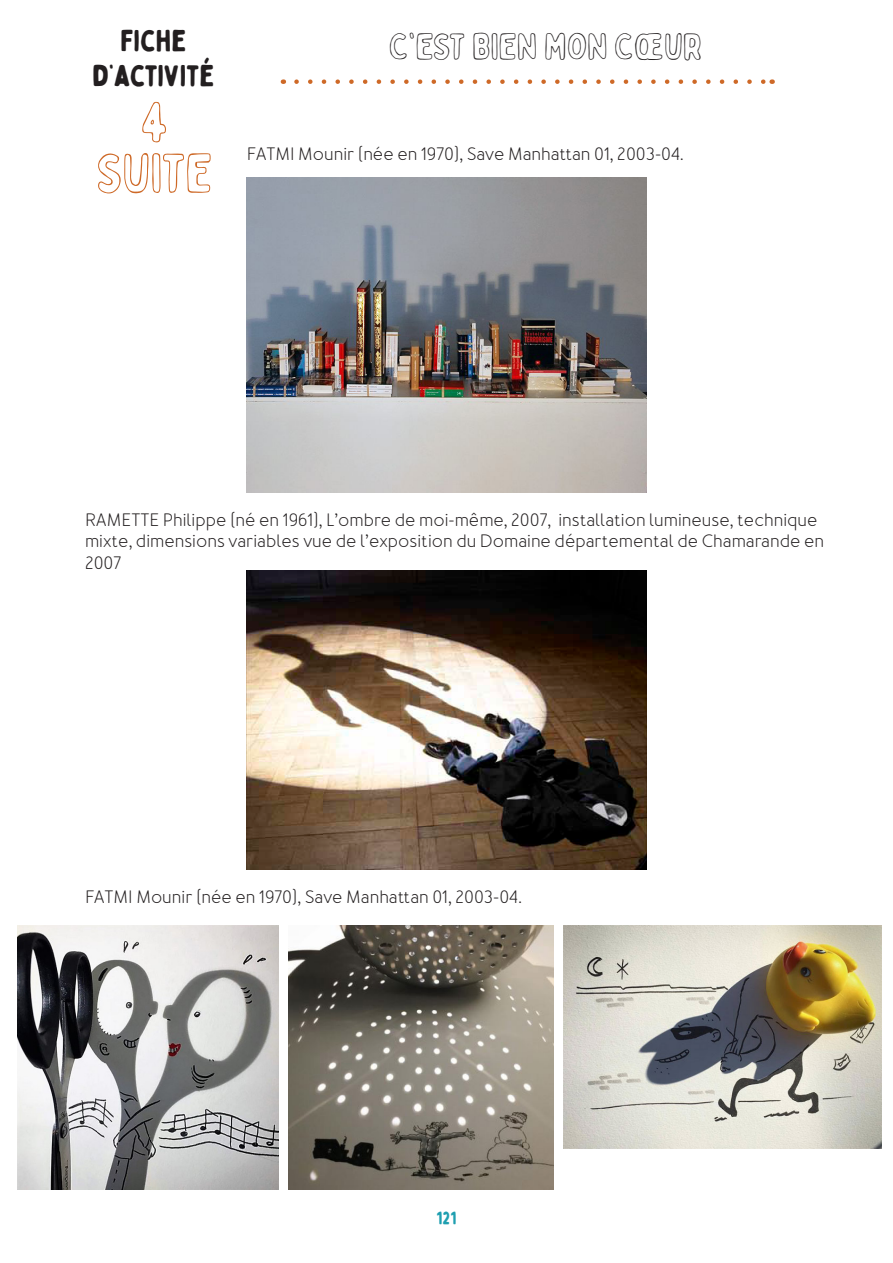
<style>
.page{position:relative;width:893px;height:1263px;background:#fff}
.page>*{position:absolute;margin:0;border:0;box-sizing:border-box;transform-origin:0 0}
.t1{font:54px "Bobby Jones Soft Outline";color:#ce6927}
.t2{font:36px "Bobby Jones Soft Outline";color:#231f20}
.t3{font:30px "Bobby Jones Soft";color:#231f20}
.t4{font:18px/21.6px "Merlo Round";color:#231f20}
.t5{font:18px "Bobby Jones Soft";color:#1f9fb0}
</style>
<div class="page">
<svg style="left:296px;top:79px;width:469px;height:5px"></svg>
<img style="left:247px;top:178px;width:399px;height:314px">
<img style="left:247px;top:570px;width:399px;height:299px">
<img style="left:17px;top:926px;width:261px;height:263px">
<img style="left:289px;top:926px;width:264px;height:263px">
<img style="left:564px;top:926px;width:318px;height:222px">
<p class="t3" style="left:121px;top:22px;width:68px">FICHE</p>
<p class="t3" style="left:93px;top:57px;width:123px">D’ACTIVITÉ</p>
<p class="t1" style="left:140px;top:86px;width:30px">4</p>
<p class="t1" style="left:96px;top:137px;width:118px">SUITE</p>
<p class="t2" style="left:389px;top:22px;width:315px">C’EST BIEN MON CŒUR</p>
<p class="t4" style="left:247px;top:143px;width:438px">FATMI Mounir (née en 1970), Save Manhattan 01, 2003-04.</p>
<p class="t4" style="left:85px;top:509px;width:741px">RAMETTE Philippe (né en 1961), L’ombre de moi-même, 2007, installation lumineuse, technique mixte, dimensions variables vue de l’exposition du Domaine départemental de Chamarande en<br>2007</p>
<p class="t4" style="left:85px;top:886px;width:438px">FATMI Mounir (née en 1970), Save Manhattan 01, 2003-04.</p>
<p class="t5" style="left:436px;top:1207px;width:21px">121</p>
</div>
